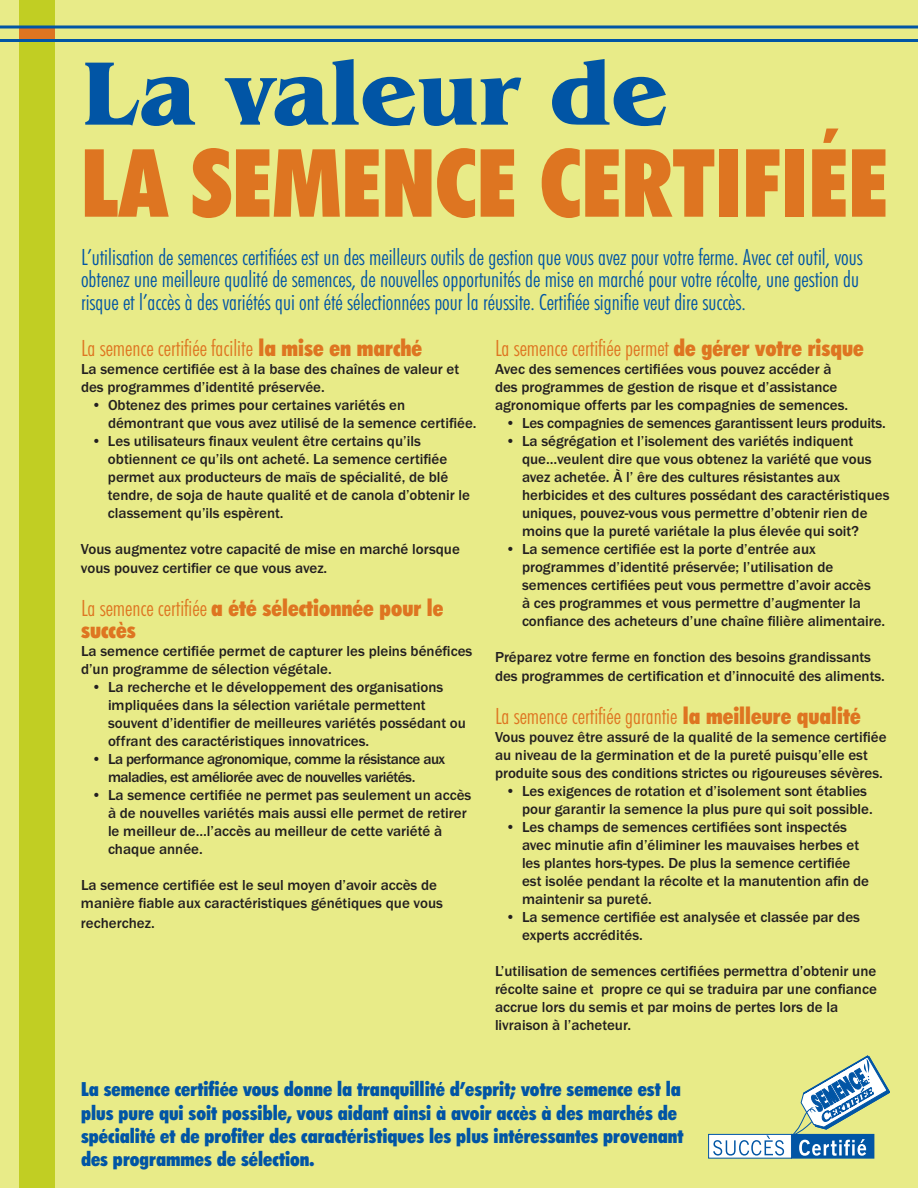
<style>
.page{position:relative;width:918px;height:1188px;background:#e8eb88}
.page>*{position:absolute;margin:0;border:0;box-sizing:border-box;transform-origin:0 0}
.t1{font:900 condensed 94.5px "Futura BT";color:#de7521}
.t2{font:700 93px "Benguiat IT Cby BT";color:#0155a5}
.t3{font:300 condensed 22.5px/22.5px "Futura BT";color:#0155a5}
.t4{font:300 condensed 22.5px "Futura BT";color:#de7521}
.t5{font:900 condensed 22.5px/22.5px "Futura BT";color:#de7521}
.t6{font:900 condensed 19.5px/23.4px "Futura BT";color:#0155a5}
.t7{font:15px/18px "Franklin Got Md ITC";color:#231f20}
.t8{font:15px/18px "Franklin Got Md ITC";letter-spacing:-.03em;color:#231f20}
.s1{font-weight:900}
.s2{font-weight:300}
</style>
<div class="page">
<div style="left:20px;top:0;width:35px;height:1188px;background:#c1ce23"></div>
<div style="left:20px;top:28px;width:35px;height:11px;background:#de7521"></div>
<hr style="left:0;top:26px;width:918px;height:2px;background:#0155a5">
<hr style="left:0;top:39px;width:918px;height:3px;background:#0155a5">
<div style="left:791px;top:1134px;width:83px;height:24px;border:1px solid #0155a5"></div>
<div style="left:709px;top:1134px;width:82px;height:24px;background:#fff"></div>
<div style="left:709px;top:1134px;width:83px;height:24px;border:1px solid #0155a5"></div>
<svg style="left:791px;top:1056px;width:99px;height:100px"></svg>
<svg style="left:713px;top:1135px;width:71px;height:21px"></svg>
<h2 class="t2" style="left:81px;top:36px;width:588px">La valeur de</h2>
<h1 class="t1" style="left:81px;top:143px;width:809px">LA SEMENCE CERTIFIÉE</h1>
<p class="t3" style="left:81px;top:247px;width:783px">L’utilisation de semences certifiées est un des meilleurs outils de gestion que vous avez pour votre ferme. Avec cet outil, vous obtenez une meilleure qualité de semences, de nouvelles opportunités de mise en marché pour votre récolte, une gestion du risque et l’accès à des variétés qui ont été sélectionnées pour la réussite. Certifiée signifie veut dire succès.</p>
<h3 class="t4" style="left:81px;top:338px;width:343px">La semence certifiée facilite <span class="s1">la mise en marché</span></h3>
<p class="t7" style="left:81px;top:361px;width:380px">La semence certifiée est à la base des chaînes de valeur et des programmes d’identité préservée.</p>
<p class="t7" style="left:108px;top:397px;width:370px;text-indent:-16px">• Obtenez des primes pour certaines variétés en démontrant que vous avez utilisé de la semence certifiée.</p>
<p class="t7" style="left:108px;top:433px;width:364px;text-indent:-17px">• Les utilisateurs finaux veulent être certains qu’ils obtiennent ce qu’ils ont acheté. La semence certifiée permet aux producteurs de maïs de spécialité, de blé tendre, de soja de haute qualité et de canola d’obtenir le classement qu’ils espèrent.</p>
<p class="t7" style="left:81px;top:540px;width:380px;line-height:19.8px">Vous augmentez votre capacité de mise en marché lorsque vous pouvez certifier ce que vous avez.</p>
<h3 class="t5" style="left:81px;top:598px;width:364px"><span class="s2">La semence certifiée</span> a été sélectionnée pour le succès</h3>
<p class="t7" style="left:81px;top:643px;width:393px">La semence certifiée permet de capturer les pleins bénéfices d’un programme de sélection végétale.</p>
<p class="t7" style="left:108px;top:679px;width:360px;text-indent:-16px">• La recherche et le développement des organisations impliquées dans la sélection variétale permettent souvent d’identifier de meilleures variétés possédant ou offrant des caractéristiques innovatrices.</p>
<p class="t8" style="left:108px;top:751px;width:339px;text-indent:-16px">• La performance agronomique, comme la résistance aux maladies, est améliorée avec de nouvelles variétés.</p>
<p class="t7" style="left:108px;top:787px;width:365px;text-indent:-16px">• La semence certifiée ne permet pas seulement un accès à de nouvelles variétés mais aussi elle permet de retirer le meilleur de…l’accès au meilleur de cette variété à chaque année.</p>
<p class="t7" style="left:81px;top:877px;width:363px">La semence certifiée est le seul moyen d’avoir accès de manière fiable aux caractéristiques génétiques que vous</p>
<p class="t7" style="left:81px;top:915px;width:75px">recherchez.</p>
<h3 class="t4" style="left:495px;top:338px;width:370px">La semence certifiée permet <span class="s1">de gérer votre risque</span></h3>
<p class="t7" style="left:495px;top:361px;width:355px">Avec des semences certifiées vous pouvez accéder à des programmes de gestion de risque et d’assistance agronomique offerts par les compagnies de semences.</p>
<p class="t7" style="left:506px;top:415px;width:382px">• Les compagnies de semences garantissent leurs produits.</p>
<p class="t7" style="left:522px;top:433px;width:369px;text-indent:-16px">• La ségrégation et l’isolement des variétés indiquent que…veulent dire que vous obtenez la variété que vous avez achetée. À l’ êre des cultures résistantes aux herbicides et des cultures possédant des caractéristiques uniques, pouvez-vous vous permettre d’obtenir rien de moins que la pureté variétale la plus élevée qui soit?</p>
<p class="t7" style="left:522px;top:541px;width:365px;text-indent:-16px">• La semence certifiée est la porte d’entrée aux programmes d’identité préservée; l’utilisation de semences certifiées peut vous permettre d’avoir accès<br>à ces programmes et vous permettre d’augmenter la confiance des acheteurs d’une chaîne filière alimentaire.</p>
<p class="t7" style="left:495px;top:648px;width:392px;line-height:19.8px">Préparez votre ferme en fonction des besoins grandissants des programmes de certification et d’innocuité des aliments.</p>
<h3 class="t4" style="left:495px;top:706px;width:367px">La semence certifiée garantie <span class="s1">la meilleure qualité</span></h3>
<p class="t7" style="left:495px;top:729px;width:393px">Vous pouvez être assuré de la qualité de la semence certifiée au niveau de la germination et de la pureté puisqu’elle est produite sous des conditions strictes ou rigoureuses sévères.</p>
<p class="t7" style="left:522px;top:783px;width:352px;text-indent:-16px">• Les exigences de rotation et d’isolement sont établies pour garantir la semence la plus pure qui soit possible.</p>
<p class="t7" style="left:522px;top:819px;width:349px;text-indent:-16px">• Les champs de semences certifiées sont inspectés avec minutie afin d’éliminer les mauvaises herbes et les plantes hors-types. De plus la semence certifiée est isolée pendant la récolte et la manutention afin de maintenir sa pureté.</p>
<p class="t7" style="left:522px;top:909px;width:340px;text-indent:-16px">• La semence certifiée est analysée et classée par des experts accrédités.</p>
<p class="t7" style="left:495px;top:963px;width:383px">L’utilisation de semences certifiées permettra d’obtenir une récolte saine et propre ce qui se traduira par une confiance accrue lors du semis et par moins de pertes lors de la livraison à l’acheteur.</p>
<p class="t6" style="left:81px;top:1079px;width:604px">La semence certifiée vous donne la tranquillité d’esprit; votre semence est la plus pure qui soit possible, vous aidant ainsi à avoir accès à des marchés de spécialité et de profiter des caractéristiques les plus intéressantes provenant des programmes de sélection.</p>
</div>
